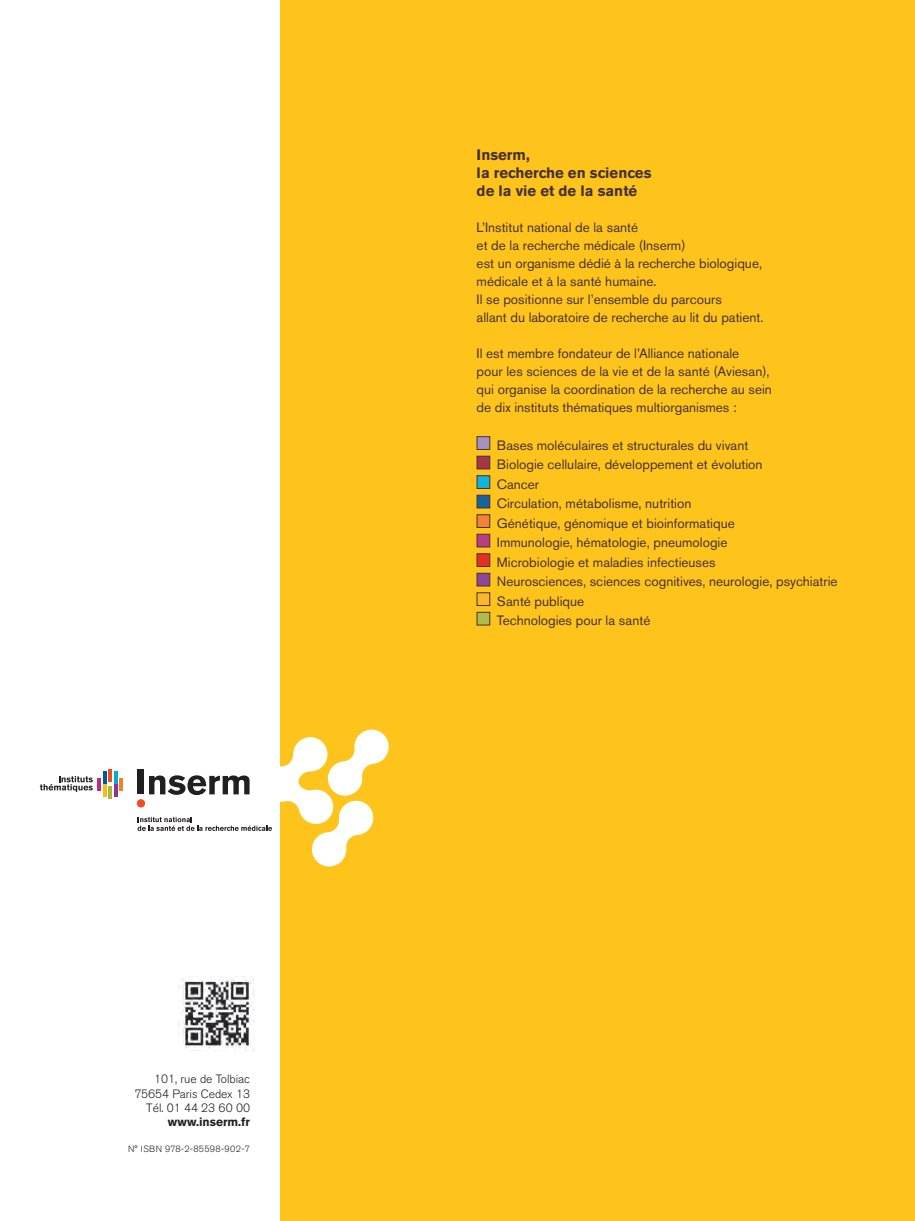
<style>
.page{position:relative;width:915px;height:1221px;background:#fff}
.page>*{position:absolute;margin:0;border:0;box-sizing:border-box;transform-origin:0 0}
.t1{font:700 15px/18px "Akzidenz Grotesk BE";color:#463138}
.t2{font:13.5px/19.5px "Akzidenz Grotesk BE";color:#463138}
.t3{font:300 12px/14.4px "Akzidenz Grotesk BE";color:#231f20;text-align:right}
.t4{font:700 12px "Akzidenz Grotesk BE";color:#231f20}
.t5{font:300 9px "Akzidenz Grotesk BE";letter-spacing:.03em;color:#231f20}
</style>
<div class="page">
<div style="left:281px;top:0;width:633px;height:1220px;background:#fec41c"></div>
<svg style="left:281px;top:729px;width:108px;height:137px"></svg>
<svg style="left:137px;top:817px;width:135px;height:13px"></svg>
<div style="left:138px;top:769px;width:6px;height:25px;background:#231f20"></div>
<svg style="left:149px;top:775px;width:100px;height:20px"></svg>
<div style="left:137px;top:799px;width:8px;height:8px;background:#f04d22;border-radius:50%"></div>
<svg style="left:40px;top:769px;width:83px;height:29px"></svg>
<img style="left:179px;top:976px;width:75px;height:73px">
<div style="left:476px;top:436px;width:14px;height:14px;background:#a892bd;border:1px solid #463138"></div>
<div style="left:476px;top:456px;width:14px;height:13px;background:#a53646;border:1px solid #463138"></div>
<div style="left:476px;top:475px;width:14px;height:14px;background:#13b3e0;border:1px solid #463138"></div>
<div style="left:476px;top:495px;width:14px;height:13px;background:#18639e;border:1px solid #463138"></div>
<div style="left:476px;top:514px;width:14px;height:14px;background:#f28235;border:1px solid #463138"></div>
<div style="left:476px;top:534px;width:14px;height:13px;background:#bc3c84;border:1px solid #463138"></div>
<div style="left:476px;top:553px;width:14px;height:14px;background:#e23024;border:1px solid #463138"></div>
<div style="left:476px;top:573px;width:14px;height:13px;background:#8e4595;border:1px solid #463138"></div>
<div style="left:476px;top:592px;width:14px;height:14px;background:#fab72a;border:1px solid #463138"></div>
<div style="left:476px;top:612px;width:14px;height:13px;background:#b1bb48;border:1px solid #463138"></div>
<p class="t3" style="left:135px;top:1071px;width:117px">101, rue de Tolbiac<br>75654 Paris Cedex 13<br>Tél. 01 44 23 60 00</p>
<p class="t4" style="left:168px;top:1115px;width:84px">www.inserm.fr</p>
<p class="t5" style="left:128px;top:1143px;width:123px">N° ISBN 978-2-85598-902-7</p>
<p class="t1" style="left:476px;top:146px;width:176px">Inserm,<br>la recherche en sciences de la vie et de la santé</p>
<p class="t2" style="left:476px;top:218px;width:288px;line-height:18px">L’Institut national de la santé<br>et de la recherche médicale (Inserm)<br>est un organisme dédié à la recherche biologique, médicale et à la santé humaine.<br>Il se positionne sur l’ensemble du parcours<br>allant du laboratoire de recherche au lit du patient.</p>
<p class="t2" style="left:476px;top:344px;width:297px;line-height:18px">Il est membre fondateur de l’Alliance nationale<br>pour les sciences de la vie et de la santé (Aviesan), qui organise la coordination de la recherche au sein de dix instituts thématiques multiorganismes :</p>
<p class="t2" style="left:496px;top:435px;width:342px">Bases moléculaires et structurales du vivant<br>Biologie cellulaire, développement et évolution<br>Cancer<br>Circulation, métabolisme, nutrition<br>Génétique, génomique et bioinformatique<br>Immunologie, hématologie, pneumologie<br>Microbiologie et maladies infectieuses<br>Neurosciences, sciences cognitives, neurologie, psychiatrie Santé publique<br>Technologies pour la santé</p>
</div>
